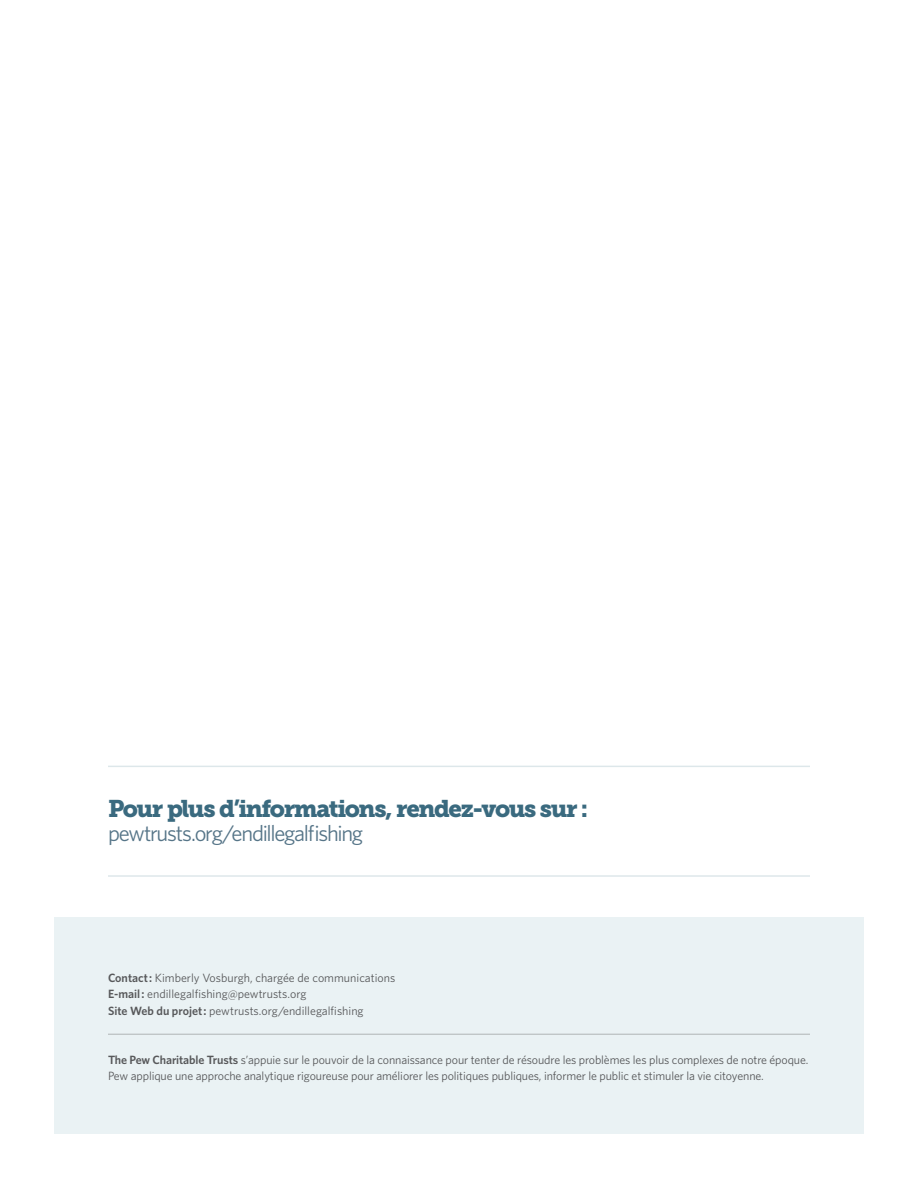
<style>
.page{position:relative;width:918px;height:1188px;background:#fff}
.page>*{position:absolute;margin:0;border:0;box-sizing:border-box;transform-origin:0 0}
.t1{font:24px "Museo Slab 900";letter-spacing:-.055em;color:#3a6a7f}
.t2{font:22.5px "Whitney";letter-spacing:-.055em;color:#567588}
.Footer_text{font:12px/16.5px "Whitney";letter-spacing:-.01em;color:#57585a}
.s1{font-weight:600}
</style>
<div class="page">
<hr style="left:108px;top:766px;width:702px;height:1px;background:#1e6076">
<hr style="left:108px;top:875px;width:702px;height:2px;background:#1e6076">
<div style="left:54px;top:917px;width:810px;height:217px;background:#eaf2f4"></div>
<hr style="left:108px;top:1034px;width:702px;height:1px;background:#231f20">
<h1 class="t1" style="left:108px;top:795px;width:482px">Pour plus d’informations, rendez-vous sur :</h1>
<h1 class="t2" style="left:108px;top:819px;width:257px">pewtrusts.org/endillegalfishing</h1>
<p class="Footer_text" style="left:108px;top:969px;width:289px"><span class="s1">Contact :</span> Kimberly Vosburgh, chargée de communications<br><span class="s1">E-mail :</span> endillegalfishing@pewtrusts.org<br><span class="s1">Site Web du projet :</span> pewtrusts.org/endillegalfishing</p>
<p class="Footer_text" style="left:108px;top:1051px;width:702px"><span class="s1">The Pew Charitable Trusts</span> s’appuie sur le pouvoir de la connaissance pour tenter de résoudre les problèmes les plus complexes de notre époque.<br>Pew applique une approche analytique rigoureuse pour améliorer les politiques publiques, informer le public et stimuler la vie citoyenne.</p>
</div>
